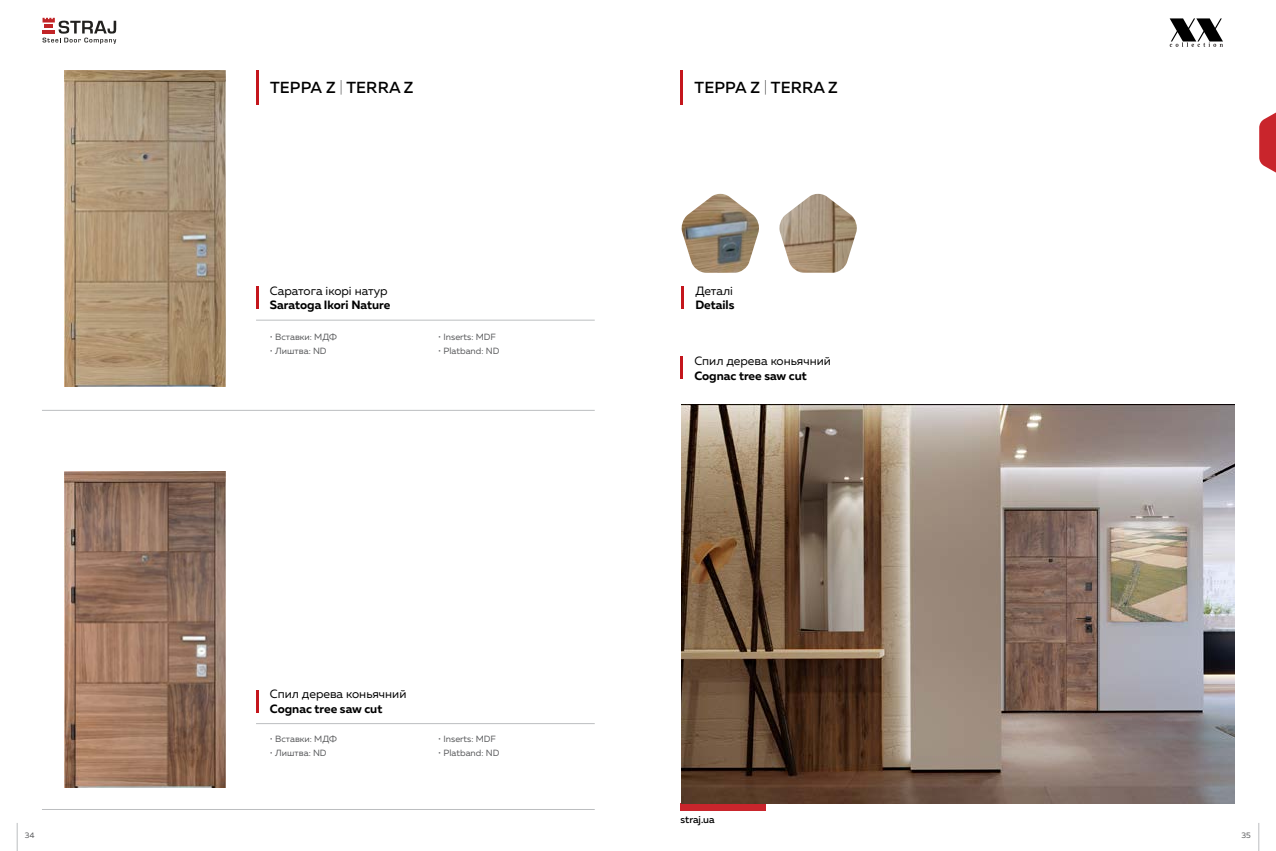
<style>
.page{position:relative;width:1276px;height:851px;background:#fff}
.page>*{position:absolute;margin:0;border:0;box-sizing:border-box;transform-origin:0 0}
.t1{font:500 16px "Muller";letter-spacing:.01em;color:#000}
.t2{font:12px "Muller";color:#000}
.t3{font:700 12px "Muller";color:#000}
.t4{font:500 10px "Muller";color:#000}
.t5{font:9px "Muller";color:#58595b}
.t6{font:8px "Muller";color:#58595b}
.s1{font-weight:100}
</style>
<div class="page">
<svg style="left:1258px;top:823px;width:1px;height:27px"></svg>
<svg style="left:17px;top:823px;width:1px;height:27px"></svg>
<svg style="left:43px;top:18px;width:73px;height:26px"></svg>
<hr style="left:256px;top:70px;width:3px;height:34px;background:#c4161c">
<hr style="left:680px;top:70px;width:3px;height:34px;background:#c4161c">
<hr style="left:256px;top:286px;width:3px;height:23px;background:#c4161c">
<hr style="left:680px;top:356px;width:3px;height:23px;background:#c4161c">
<hr style="left:256px;top:689px;width:3px;height:23px;background:#c4161c">
<hr style="left:681px;top:286px;width:3px;height:23px;background:#c4161c">
<img style="left:779px;top:194px;width:78px;height:79px">
<img style="left:681px;top:194px;width:78px;height:79px">
<img style="left:65px;top:71px;width:160px;height:316px">
<img style="left:65px;top:471px;width:160px;height:316px">
<hr style="left:42px;top:809px;width:553px;height:1px;background:#bcbec0">
<hr style="left:42px;top:410px;width:553px;height:1px;background:#bcbec0">
<hr style="left:256px;top:320px;width:339px;height:1px;background:#bcbec0">
<hr style="left:256px;top:723px;width:339px;height:1px;background:#bcbec0">
<div style="left:680px;top:803px;width:85px;height:7px;background:#c9252c"></div>
<img style="left:681px;top:404px;width:553px;height:399px">
<svg style="left:1259px;top:112px;width:17px;height:61px"></svg>
<svg style="left:1169px;top:18px;width:54px;height:29px"></svg>
<h1 class="t1" style="left:270px;top:78px;width:145px">ТЕРРА Z <span class="s1">|</span> TERRA Z</h1>
<h1 class="t1" style="left:694px;top:78px;width:145px">ТЕРРА Z <span class="s1">|</span> TERRA Z</h1>
<h2 class="t2" style="left:270px;top:283px;width:119px">Саратога iкорi натур</h2>
<h2 class="t3" style="left:270px;top:297px;width:122px">Saratoga Ikori Nature</h2>
<h2 class="t2" style="left:695px;top:283px;width:39px">Деталi</h2>
<h2 class="t3" style="left:695px;top:297px;width:41px">Details</h2>
<p class="t5" style="left:270px;top:331px;width:69px">• Вставки: МДФ</p>
<p class="t5" style="left:270px;top:345px;width:58px">• Лиштва: ND</p>
<p class="t5" style="left:438px;top:331px;width:59px">• Inserts: MDF</p>
<p class="t5" style="left:438px;top:345px;width:63px">• Platband: ND</p>
<h2 class="t2" style="left:694px;top:353px;width:138px">Спил дерева коньячний</h2>
<h2 class="t3" style="left:694px;top:368px;width:114px">Cognac tree saw cut</h2>
<h2 class="t2" style="left:270px;top:686px;width:138px">Спил дерева коньячний</h2>
<h2 class="t3" style="left:270px;top:701px;width:114px">Cognac tree saw cut</h2>
<p class="t5" style="left:270px;top:732px;width:69px">• Вставки: МДФ</p>
<p class="t5" style="left:270px;top:746px;width:58px">• Лиштва: ND</p>
<p class="t5" style="left:438px;top:732px;width:59px">• Inserts: MDF</p>
<p class="t5" style="left:438px;top:746px;width:63px">• Platband: ND</p>
<p class="t4" style="left:680px;top:813px;width:36px">straj.ua</p>
<p class="t6" style="left:25px;top:830px;width:11px">34</p>
<p class="t6" style="left:1241px;top:830px;width:11px">35</p>
</div>
